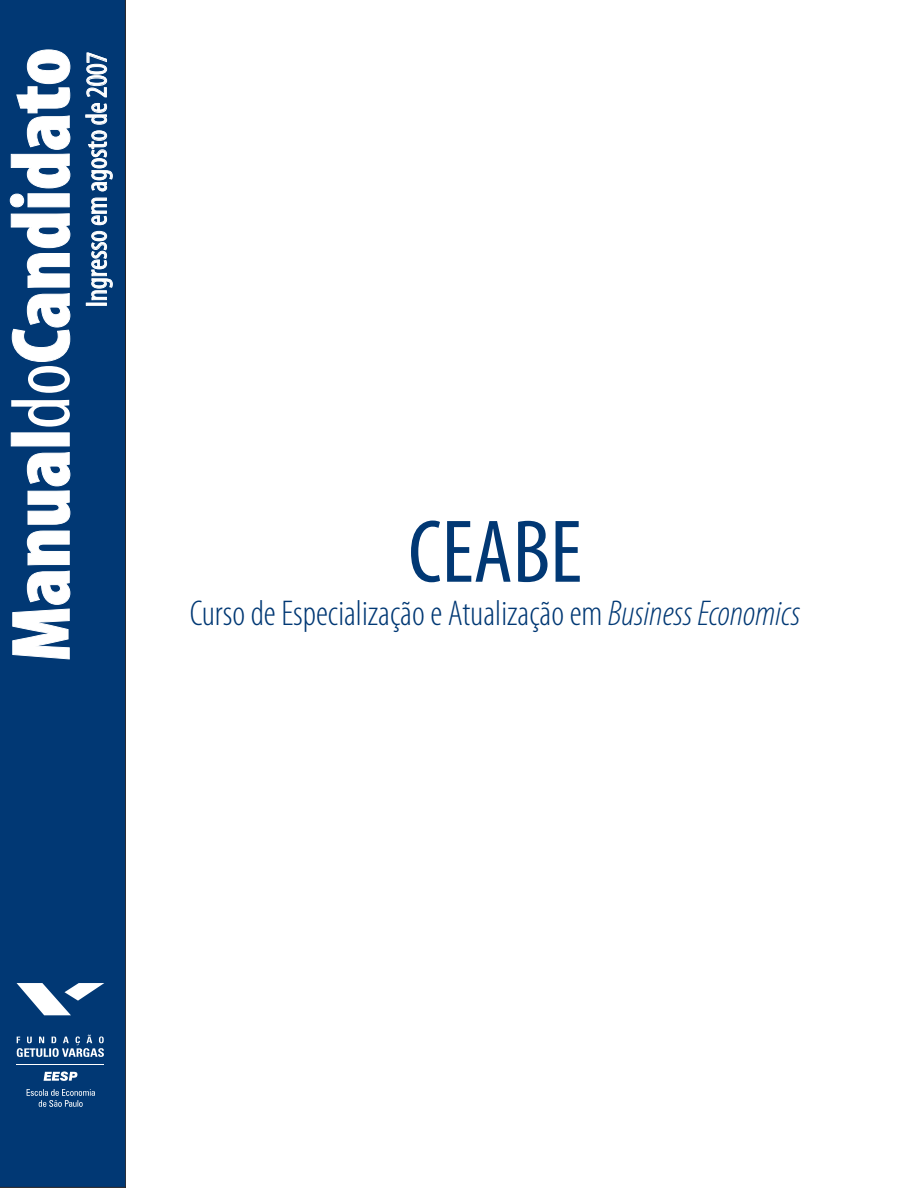
<style>
.page{position:relative;width:918px;height:1188px;background:#fff}
.page>*{position:absolute;margin:0;border:0;box-sizing:border-box;transform-origin:0 0}
.t1{font:condensed 90px "Myriad Pro";color:#013874}
.t2{font:300 condensed 36px "Myriad Pro";color:#013874}
.t3{font:condensed 29.85px "Myriad Pro";color:#fff}
.s1{font-style:italic}
</style>
<div class="page">
<div style="left:0;top:0;width:126px;height:1188px;background:#013874"></div>
<svg style="left:10px;top:50px;width:60px;height:609px"></svg>
<div style="left:86px;top:303px;width:21px;height:3px;border:1px solid #fff"></div>
<svg style="left:91px;top:231px;width:22px;height:69px;background:#4a719c"></svg>
<svg style="left:91px;top:198px;width:16px;height:27px"></svg>
<svg style="left:88px;top:131px;width:25px;height:60px"></svg>
<svg style="left:85px;top:103px;width:22px;height:22px"></svg>
<svg style="left:86px;top:53px;width:21px;height:44px"></svg>
<hr style="left:17px;top:1064px;width:87px;height:1px;background:#fff">
<svg style="left:17px;top:1035px;width:87px;height:22px;background:#476f9a"></svg>
<svg style="left:44px;top:1071px;width:33px;height:10px"></svg>
<svg style="left:17px;top:983px;width:87px;height:32px"></svg>
<svg style="left:27px;top:1089px;width:68px;height:18px"></svg>
<p class="t3" style="left:80px;top:307px;width:257px;rotate:-90deg">Ingresso em agosto de 2007</p>
<h1 class="t1" style="left:408px;top:503px;width:175px">CEABE</h1>
<p class="t2" style="left:190px;top:594px;width:612px">Curso de Especialização e Atualização em <span class="s1">Business Economics</span></p>
</div>
